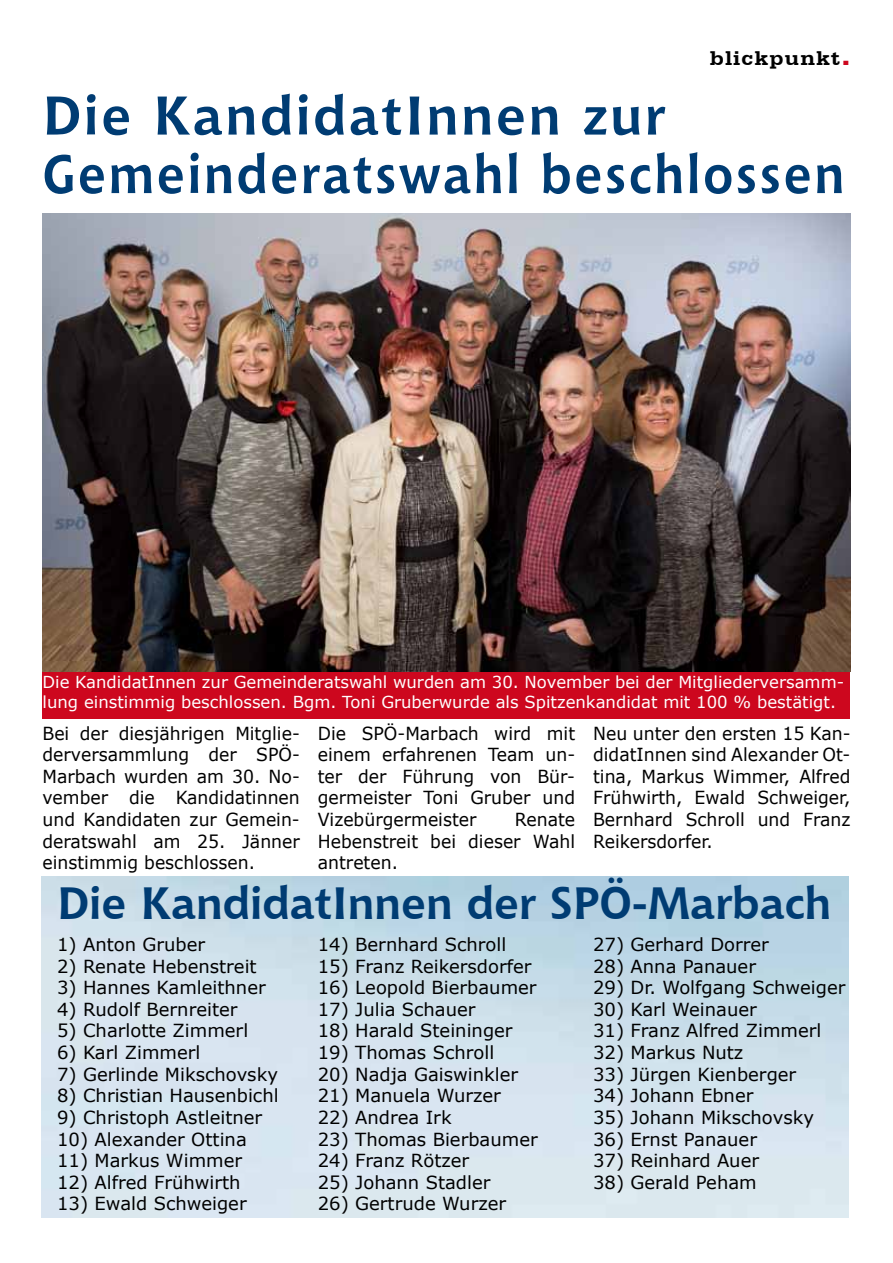
<style>
.page{position:relative;width:893px;height:1263px;background:#fff}
.page>*{position:absolute;margin:0;border:0;box-sizing:border-box;transform-origin:0 0}
.t1{font:700 54px/58.5px "Chianti BT";letter-spacing:.05em;color:#003c73}
.t2{font:700 45px "Chianti BT";color:#003c73}
.t3{font:700 21px "Serifa BT";letter-spacing:.05em;color:#000;scale:1.11 1}
.t4{font:18px "Verdana";color:#000}
.t5{font:18px/21.6px "Verdana";color:#000;text-align:justify;scale:.96 1}
.t6{font:16.5px/19.8px "Verdana";color:#fff}
.s1{font-size:30px;color:#cd071e}
</style>
<div class="page">
<div style="left:43px;top:672px;width:807px;height:46px;background:#cd071e"></div>
<img style="left:43px;top:213px;width:807px;height:459px">
<p class="t3" style="left:710px;top:45px;width:128px">blickpunkt<span class="s1">.</span></p>
<h1 class="t1" style="left:43px;top:84px;width:803px">Die KandidatInnen zur<br>Gemeinderatswahl beschlossen</h1>
<p class="t6" style="left:43px;top:672px;width:803px">Die KandidatInnen zur Gemeinderatswahl wurden am 30. November bei der Mitgliederversamm&shy;lung einstimmig beschlossen. Bgm. Toni Gruberwurde als Spitzenkandidat mit 100 % bestätigt.</p>
<p class="t5" style="left:43px;top:722px;width:270px">Bei der diesjährigen Mitglie&shy;derversammlung der SPÖ-Marbach wurden am 30. No&shy;vember die Kandidatinnen und Kandidaten zur Gemein&shy;deratswahl am 25. Jänner einstimmig beschlossen.</p>
<h2 class="t2" style="left:57px;top:871px;width:776px">Die KandidatInnen der SPÖ-Marbach</h2>
<p class="t4" style="left:57px;top:932px;width:150px">1) Anton Gruber</p>
<p class="t4" style="left:57px;top:954px;width:201px">2) Renate Hebenstreit</p>
<p class="t4" style="left:57px;top:975px;width:210px">3) Hannes Kamleithner</p>
<p class="t4" style="left:57px;top:997px;width:182px">4) Rudolf Bernreiter</p>
<p class="t4" style="left:57px;top:1018px;width:193px">5) Charlotte Zimmerl</p>
<p class="t4" style="left:57px;top:1040px;width:145px">6) Karl Zimmerl</p>
<p class="t4" style="left:57px;top:1062px;width:222px">7) Gerlinde Mikschovsky</p>
<p class="t4" style="left:57px;top:1083px;width:223px">8) Christian Hausenbichl</p>
<p class="t4" style="left:57px;top:1105px;width:207px">9) Christoph Astleitner</p>
<p class="t4" style="left:57px;top:1126px;width:191px">10) Alexander Ottina</p>
<p class="t4" style="left:57px;top:1148px;width:187px">11) Markus Wimmer</p>
<p class="t4" style="left:57px;top:1170px;width:185px">12) Alfred Frühwirth</p>
<p class="t4" style="left:57px;top:1191px;width:191px">13) Ewald Schweiger</p>
<p class="t5" style="left:318px;top:722px;width:270px">Die SPÖ-Marbach wird mit einem erfahrenen Team un&shy;ter der Führung von Bür&shy;germeister Toni Gruber und Vizebürgermeister</p>
<p class="t5" style="left:593px;top:722px;width:270px">Neu unter den ersten 15 Kan&shy;didatInnen sind Alexander Ot&shy;tina, Markus Wimmer, Alfred Frühwirth, Ewald Schweiger, Bernhard Schroll und Franz Reikersdorfer.</p>
<p class="t5" style="left:318px;top:808px;width:270px;text-indent:197px">Renate Hebenstreit bei dieser Wahl antreten.</p>
<p class="t4" style="left:593px;top:932px;width:177px">27) Gerhard Dorrer</p>
<p class="t4" style="left:593px;top:954px;width:164px">28) Anna Panauer</p>
<p class="t4" style="left:593px;top:975px;width:254px">29) Dr. Wolfgang Schweiger</p>
<p class="t4" style="left:593px;top:997px;width:165px">30) Karl Weinauer</p>
<p class="t4" style="left:593px;top:1018px;width:230px">31) Franz Alfred Zimmerl</p>
<p class="t4" style="left:593px;top:1040px;width:152px">32) Markus Nutz</p>
<p class="t4" style="left:593px;top:1062px;width:205px">33) Jürgen Kienberger</p>
<p class="t4" style="left:593px;top:1083px;width:162px">34) Johann Ebner</p>
<p class="t4" style="left:593px;top:1105px;width:222px">35) Johann Mikschovsky</p>
<p class="t4" style="left:593px;top:1126px;width:165px">36) Ernst Panauer</p>
<p class="t4" style="left:593px;top:1148px;width:167px">37) Reinhard Auer</p>
<p class="t4" style="left:593px;top:1170px;width:165px">38) Gerald Peham</p>
<p class="t4" style="left:318px;top:932px;width:190px">14) Bernhard Schroll</p>
<p class="t4" style="left:318px;top:954px;width:215px">15) Franz Reikersdorfer</p>
<p class="t4" style="left:318px;top:975px;width:220px">16) Leopold Bierbaumer</p>
<p class="t4" style="left:318px;top:997px;width:159px">17) Julia Schauer</p>
<p class="t4" style="left:318px;top:1018px;width:196px">18) Harald Steininger</p>
<p class="t4" style="left:318px;top:1040px;width:178px">19) Thomas Schroll</p>
<p class="t4" style="left:318px;top:1062px;width:202px">20) Nadja Gaiswinkler</p>
<p class="t4" style="left:318px;top:1083px;width:185px">21) Manuela Wurzer</p>
<p class="t4" style="left:318px;top:1105px;width:135px">22) Andrea Irk</p>
<p class="t4" style="left:318px;top:1126px;width:221px">23) Thomas Bierbaumer</p>
<p class="t4" style="left:318px;top:1148px;width:153px">24) Franz Rötzer</p>
<p class="t4" style="left:318px;top:1170px;width:174px">25) Johann Stadler</p>
<p class="t4" style="left:318px;top:1191px;width:190px">26) Gertrude Wurzer</p>
</div>
